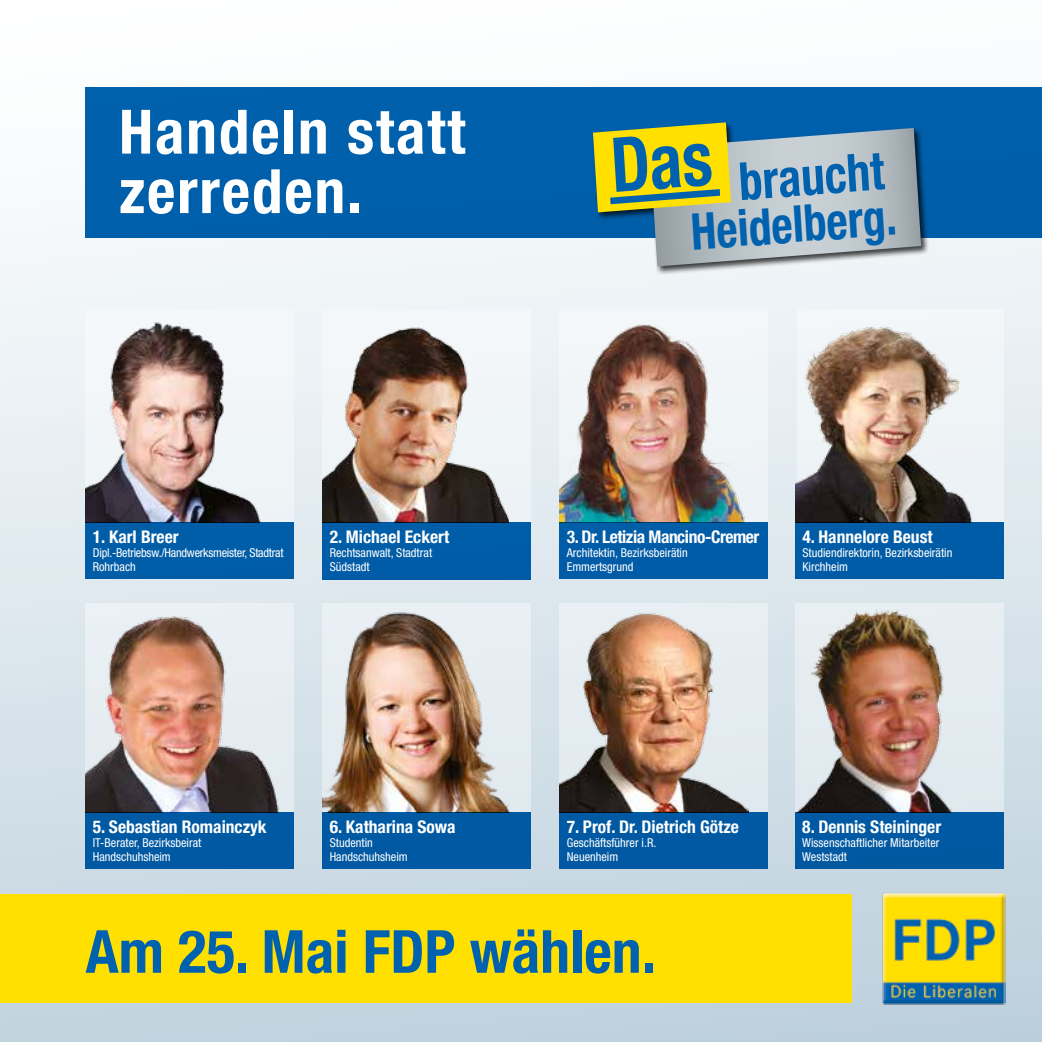
<style>
.page{position:relative;width:1042px;height:1042px;background:#fff}
.page>*{position:absolute;margin:0;border:0;box-sizing:border-box;transform-origin:0 0}
.t1{font:700 condensed 61.25px/59.5px "Helvetica Neue";letter-spacing:.03em;color:#fff}
.t2{font:700 condensed 59.5px "Helvetica Neue";color:#0062ae}
.t3{font:700 condensed 52.5px "Helvetica Neue";color:#0062ae;scale:.9 1}
.t4{font:700 condensed 50.75px "Helvetica Neue";color:#0062ae;scale:.9 1}
.t5{font:700 condensed 17.5px "Helvetica Neue";color:#fff}
.t6{font:700 condensed 17.5px "Helvetica Neue";letter-spacing:-.025em;color:#fff}
.t7{font:condensed 12.25px/14px "Helvetica Neue";color:#fff}
.t8{font:condensed 12.25px/14px "Helvetica Neue";letter-spacing:-.02em;color:#fff}
</style>
<div class="page">
<div style="left:0;top:0;width:1042px;height:1042px;background:linear-gradient(to bottom,#fff,#bed2dd)"></div>
<div style="left:322px;top:604px;width:209px;height:265px;background:#e6eef2"></div>
<div style="left:86px;top:604px;width:208px;height:265px;background:#e9eff4"></div>
<img style="left:881px;top:886px;width:124px;height:124px">
<div style="left:0;top:894px;width:851px;height:109px;background:#ffe000"></div>
<div style="left:86px;top:87px;width:956px;height:151px;background:#0062ae"></div>
<div style="left:591px;top:121px;width:339px;height:154px;background:#000;opacity:.75"></div>
<svg style="left:593px;top:122px;width:328px;height:144px"></svg>
<div style="left:86px;top:310px;width:208px;height:268px;background:#f2f6f8"></div>
<img style="left:86px;top:322px;width:175px;height:200px">
<div style="left:322px;top:310px;width:209px;height:268px;background:#f3f7f8"></div>
<img style="left:322px;top:327px;width:186px;height:195px">
<div style="left:559px;top:310px;width:209px;height:268px;background:#f1f5f8"></div>
<img style="left:559px;top:324px;width:185px;height:198px">
<div style="left:797px;top:310px;width:206px;height:268px;background:#eff4f7"></div>
<img style="left:795px;top:314px;width:178px;height:208px">
<img style="left:86px;top:616px;width:193px;height:196px">
<div style="left:559px;top:604px;width:209px;height:265px;background:#e6edf2"></div>
<img style="left:322px;top:612px;width:188px;height:200px">
<img style="left:559px;top:613px;width:189px;height:199px">
<div style="left:795px;top:604px;width:208px;height:265px;background:#e3ecf1"></div>
<img style="left:796px;top:609px;width:157px;height:203px">
<div style="left:86px;top:522px;width:208px;height:57px;background:#005da7"></div>
<div style="left:322px;top:522px;width:209px;height:57px;background:#005da7"></div>
<div style="left:559px;top:522px;width:209px;height:57px;background:#005ca7"></div>
<div style="left:795px;top:522px;width:208px;height:57px;background:#005ca6"></div>
<div style="left:86px;top:812px;width:208px;height:57px;background:#0059a3"></div>
<div style="left:322px;top:812px;width:209px;height:57px;background:#0059a2"></div>
<div style="left:559px;top:812px;width:209px;height:57px;background:#0059a2"></div>
<div style="left:795px;top:812px;width:208px;height:57px;background:#0059a2"></div>
<h1 class="t1" style="left:119px;top:101px;width:348px">Handeln statt zerreden.</h1>
<h3 class="t3" style="left:736px;top:149px;width:163px;rotate:-4deg">braucht</h3>
<h3 class="t4" style="left:689px;top:201px;width:231px;rotate:-4deg">Heidelberg.</h3>
<h3 class="t5" style="left:93px;top:526px;width:87px">1. Karl Breer</h3>
<p class="t8" style="left:93px;top:546px;width:192px">Dipl.-Betriebsw./Handwerksmeister, Stadtrat<br>Rohrbach</p>
<h3 class="t5" style="left:330px;top:526px;width:121px">2. Michael Eckert</h3>
<p class="t7" style="left:330px;top:546px;width:104px">Rechtsanwalt, Stadtrat<br>Südstadt</p>
<h3 class="t5" style="left:93px;top:816px;width:175px">5. Sebastian Romainczyk</h3>
<p class="t7" style="left:93px;top:836px;width:110px">IT-Berater, Bezirksbeirat<br>Handschuhsheim</p>
<h3 class="t5" style="left:330px;top:816px;width:127px">6. Katharina Sowa</h3>
<p class="t7" style="left:330px;top:836px;width:80px">Studentin<br>Handschuhsheim</p>
<h3 class="t6" style="left:567px;top:526px;width:194px">3. Dr. Letizia Mancino-Cremer</h3>
<p class="t7" style="left:567px;top:546px;width:123px">Architektin, Bezirksbeirätin<br>Emmertsgrund</p>
<h3 class="t5" style="left:802px;top:526px;width:132px">4. Hannelore Beust</h3>
<p class="t7" style="left:802px;top:546px;width:151px">Studiendirektorin, Bezirksbeirätin<br>Kirchheim</p>
<h3 class="t5" style="left:567px;top:816px;width:174px">7. Prof. Dr. Dietrich Götze</h3>
<p class="t7" style="left:567px;top:836px;width:91px">Geschäftsführer i.R.<br>Neuenheim</p>
<h3 class="t5" style="left:802px;top:816px;width:140px">8. Dennis Steininger</h3>
<p class="t7" style="left:802px;top:836px;width:139px">Wissenschaftlicher Mitarbeiter<br>Weststadt</p>
<h2 class="t2" style="left:86px;top:915px;width:572px">Am 25. Mai FDP wählen.</h2>
</div>
